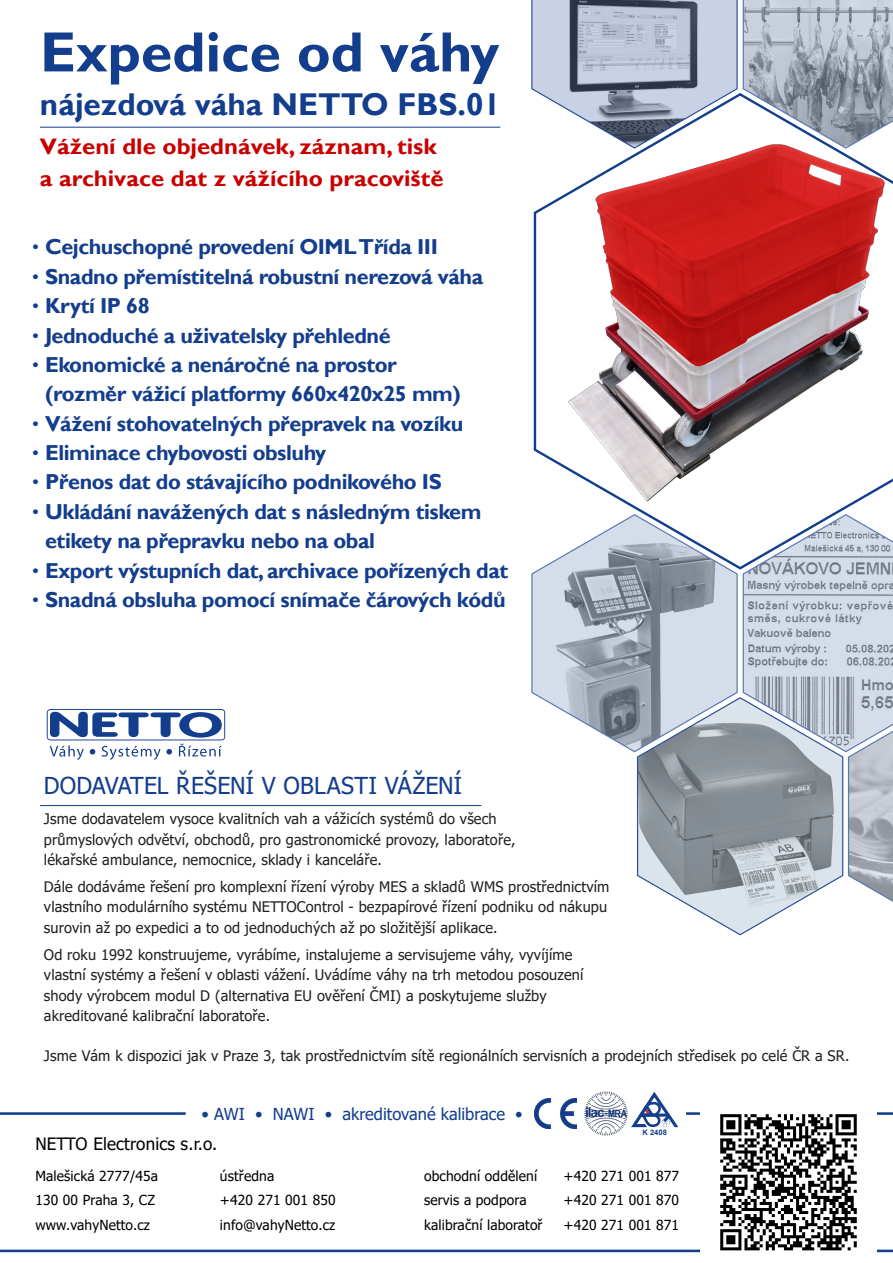
<style>
.page{position:relative;width:893px;height:1263px;background:#fff}
.page>*{position:absolute;margin:0;border:0;box-sizing:border-box;transform-origin:0 0}
.t1{font:700 57px "Gill Sans";color:#133d8d}
.t2{font:700 31.5px "Gill Sans";color:#133d8d}
.t3{font:23.25px "Tahoma";letter-spacing:.005em;color:#133d8d}
.t4{font:700 22.5px/32.2px "Gill Sans";color:#c90000;scale:1.06 1}
.t5{font:700 21.6px/29.4px "Gill Sans";letter-spacing:-.02em;color:#133d8d}
.t6{font:16.95px "Tahoma";letter-spacing:.01em;color:#000}
.t7{font:16.5px "Tahoma";color:#133d8d}
.t8{font:14.55px/20.5px "Tahoma";letter-spacing:.01em;color:#231f20}
.t9{font:13.8px/24.2px "Tahoma";letter-spacing:.01em;color:#000}
.t10{font:700 7.65px "Arial";color:#133d8d}
.s1{font-family:"Hobo Std";font-weight:400}
</style>
<div class="page">
<svg style="left:637px;top:697px;width:105px;height:239px"></svg>
<svg style="left:531px;top:571px;width:208px;height:182px;background:#b4bbc8"></svg>
<svg style="left:742px;top:571px;width:151px;height:364px;background:#bbc2cd"></svg>
<svg style="left:531px;top:0;width:362px;height:92px;background:#abb4c5"></svg>
<svg style="left:533px;top:92px;width:360px;height:479px"></svg>
<svg style="left:47px;top:709px;width:178px;height:51px"></svg>
<hr style="left:40px;top:805px;width:441px;height:1px;background:#133d8d">
<hr style="left:0;top:1249px;width:893px;height:3px;background:#133d8d">
<hr style="left:0;top:1112px;width:186px;height:3px;background:#133d8d">
<hr style="left:686px;top:1112px;width:207px;height:3px;background:#133d8d">
<img style="left:584px;top:1091px;width:44px;height:45px">
<img style="left:535px;top:1099px;width:41px;height:29px">
<svg style="left:631px;top:1091px;width:48px;height:37px"></svg>
<img style="left:701px;top:1112px;width:175px;height:140px">
<hr style="left:40px;top:127px;width:460px;height:1px;background:#133d8d">
<p class="t1" style="left:40px;top:18px;width:461px">Expedice od váhy</p>
<p class="t2" style="left:40px;top:86px;width:462px">nájezdová váha NETTO FBS.01</p>
<p class="t4" style="left:40px;top:131px;width:382px">Vážení dle objednávek, záznam, tisk a archivace dat z vážícího pracoviště</p>
<p class="t5" style="left:33px;top:233px;width:407px"><span class="s1">·</span> Cejchuschopné provedení OIML Třída III</p>
<p class="t5" style="left:33px;top:262px;width:452px"><span class="s1">·</span> Snadno přemístitelná robustní nerezová váha</p>
<p class="t5" style="left:33px;top:292px;width:119px"><span class="s1">·</span> Krytí IP 68</p>
<p class="t5" style="left:33px;top:321px;width:360px"><span class="s1">·</span> Jednoduché a uživatelsky přehledné</p>
<p class="t5" style="left:45px;top:350px;width:417px;text-indent:-13px"><span class="s1">·</span> Ekonomické a nenáročné na prostor (rozměr vážicí platformy 660x420x25 mm)</p>
<p class="t5" style="left:33px;top:409px;width:432px"><span class="s1">·</span> Vážení stohovatelných přepravek na vozíku</p>
<p class="t5" style="left:33px;top:439px;width:295px"><span class="s1">·</span> Eliminace chybovosti obsluhy</p>
<p class="t5" style="left:33px;top:468px;width:411px"><span class="s1">·</span> Přenos dat do stávajícího podnikového IS</p>
<p class="t5" style="left:45px;top:497px;width:438px;text-indent:-13px"><span class="s1">·</span> Ukládání navážených dat s následným tiskem etikety na přepravku nebo na obal</p>
<p class="t5" style="left:33px;top:556px;width:477px"><span class="s1">·</span> Export výstupních dat, archivace pořízených dat</p>
<p class="t5" style="left:33px;top:585px;width:475px"><span class="s1">·</span> Snadná obsluha pomocí snímače čárových kódů</p>
<p class="t3" style="left:44px;top:770px;width:420px">DODAVATEL ŘEŠENÍ V OBLASTI VÁŽENÍ</p>
<p class="t8" style="left:44px;top:809px;width:473px">Jsme dodavatelem vysoce kvalitních vah a vážicích systémů do všech průmyslových odvětví, obchodů, pro gastronomické provozy, laboratoře, lékařské ambulance, nemocnice, sklady i kanceláře.</p>
<p class="t8" style="left:44px;top:877px;width:567px">Dále dodáváme řešení pro komplexní řízení výroby MES a skladů WMS prostřednictvím vlastního modulárního systému NETTOControl - bezpapírové řízení podniku od nákupu surovin až po expedici a to od jednoduchých až po složitější aplikace.</p>
<p class="t8" style="left:44px;top:945px;width:541px">Od roku 1992 konstruujeme, vyrábíme, instalujeme a servisujeme váhy, vyvíjíme vlastní systémy a řešení v oblasti vážení. Uvádíme váhy na trh metodou posouzení shody výrobcem modul D (alternativa EU ověření ČMI) a poskytujeme služby akreditované kalibrační laboratoře.</p>
<p class="t8" style="left:44px;top:1046px;width:807px">Jsme Vám k dispozici jak v Praze 3, tak prostřednictvím sítě regionálních servisních a prodejních středisek po celé ČR a SR.</p>
<p class="t7" style="left:202px;top:1103px;width:323px">• AWI • NAWI • akreditované kalibrace •</p>
<p class="t6" style="left:35px;top:1132px;width:184px">NETTO Electronics s.r.o.</p>
<p class="t9" style="left:35px;top:1165px;width:124px">Malešická 2777/45a</p>
<p class="t9" style="left:35px;top:1189px;width:121px">130 00 Praha 3, CZ www.vahyNetto.cz</p>
<p class="t9" style="left:220px;top:1165px;width:117px">ústředna<br>+420 271 001 850</p>
<p class="t9" style="left:220px;top:1213px;width:117px">info@vahyNetto.cz</p>
<p class="t9" style="left:424px;top:1165px;width:115px">obchodní oddělení</p>
<p class="t9" style="left:424px;top:1189px;width:120px">servis a podpora kalibrační laboratoř</p>
<p class="t10" style="left:642px;top:1127px;width:26px">K 2408</p>
<p class="t9" style="left:564px;top:1165px;width:117px">+420 271 001 877</p>
<p class="t9" style="left:564px;top:1189px;width:117px">+420 271 001 870 +420 271 001 871</p>
</div>
